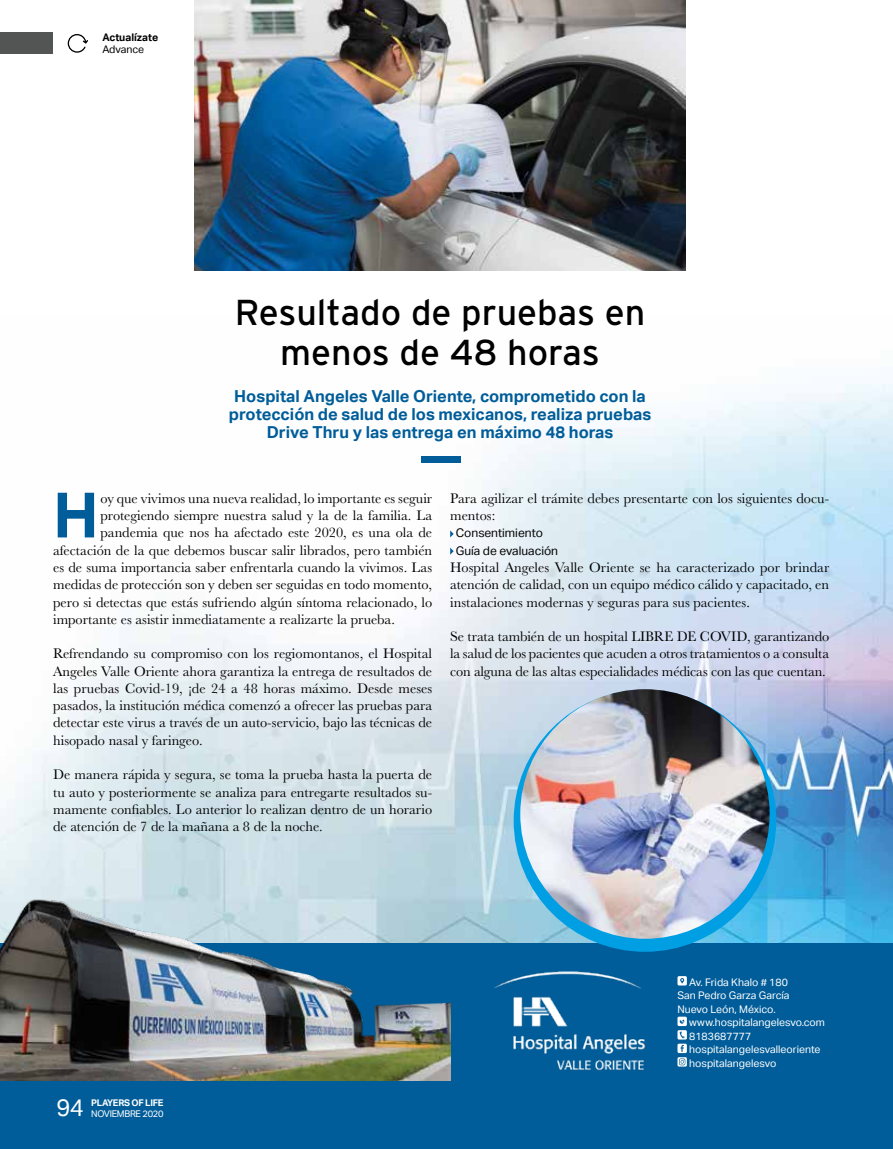
<style>
.page{position:relative;width:893px;height:1149px;background:#fff}
.page>*{position:absolute;margin:0;border:0;box-sizing:border-box;transform-origin:0 0}
.t1{font:700 62.55px "Aktiv Grotesk";color:#005d99}
.t2{font:36px/40.5px "Interstate";color:#000;text-align:center}
.t3{font:24px "Aktiv Grotesk";color:#fff}
.t4{font:700 16.5px/18px "Aktiv Grotesk";color:#005d99;text-align:center}
.t5{font:14.25px/17.2px "Baskerville URW";color:#000;text-align:justify}
.t6{font:12px/17.2px "Aktiv Grotesk";color:#000}
.t7{font:10.5px/13.5px "Aktiv Grotesk";color:#fff}
.t8{font:700 10.5px "Aktiv Grotesk";color:#000}
.t9{font:10.5px "Aktiv Grotesk";letter-spacing:-.005em;color:#000}
.t10{font:9.15px "Aktiv Grotesk";letter-spacing:-.03em;color:#fff}
.t11{font:700 9.15px "Aktiv Grotesk";letter-spacing:-.03em;color:#fff}
</style>
<div class="page">
<img style="left:0;top:384px;width:893px;height:559px">
<div style="left:0;top:943px;width:893px;height:205px;background:#005d99"></div>
<div style="left:0;top:32px;width:53px;height:21px;background:#535454"></div>
<svg style="left:68px;top:34px;width:20px;height:19px"></svg>
<svg style="left:450px;top:530px;width:4px;height:7px"></svg>
<svg style="left:450px;top:547px;width:4px;height:7px"></svg>
<svg style="left:677px;top:976px;width:10px;height:9px"></svg>
<svg style="left:677px;top:1016px;width:10px;height:50px"></svg>
<img style="left:0;top:843px;width:450px;height:236px">
<img style="left:494px;top:971px;width:152px;height:100px">
<img style="left:195px;top:0;width:491px;height:270px">
<div style="left:421px;top:456px;width:40px;height:7px;background:#005d99"></div>
<div style="left:514px;top:689px;width:262px;height:262px;background:#009fe3;border-radius:50%"></div>
<img style="left:520px;top:689px;width:250px;height:249px;border-radius:125px">
<p class="t8" style="left:102px;top:31px;width:57px">Actualízate</p>
<p class="t9" style="left:102px;top:43px;width:43px">Advance</p>
<h2 class="t2" style="left:235px;top:291px;width:412px">Resultado de pruebas en menos de 48 horas</h2>
<p class="t4" style="left:229px;top:387px;width:424px">Hospital Angeles Valle Oriente, comprometido con la protección de salud de los mexicanos, realiza pruebas<br>Drive Thru y las entrega en máximo 48 horas</p>
<h1 class="t1" style="left:53px;top:479px;width:47px">H</h1>
<p class="t5" style="left:101px;top:489px;width:333px">oy que vivimos una nueva realidad, lo importante es seguir</p>
<p class="t5" style="left:101px;top:506px;width:333px">protegiendo siempre nuestra salud y la de la familia. La</p>
<p class="t5" style="left:101px;top:523px;width:333px">pandemia que nos ha afectado este 2020, es una ola de</p>
<p class="t5" style="left:53px;top:540px;width:381px">afectación de la que debemos buscar salir librados, pero también</p>
<p class="t5" style="left:53px;top:558px;width:381px">es de suma importancia saber enfrentarla cuando la vivimos. Las</p>
<p class="t5" style="left:53px;top:575px;width:380px">medidas de protección son y deben ser seguidas en todo momento,</p>
<p class="t5" style="left:53px;top:592px;width:380px">pero si detectas que estás sufriendo algún síntoma relacionado, lo</p>
<p class="t5" style="left:53px;top:610px;width:343px">importante es asistir inmediatamente a realizarte la prueba.</p>
<p class="t5" style="left:53px;top:644px;width:381px">Refrendando su compromiso con los regiomontanos, el Hospital Angeles Valle Oriente ahora garantiza la entrega de resultados de las pruebas Covid-19, ¡de 24 a 48 horas máximo. Desde meses pasados, la institución médica comenzó a ofrecer las pruebas para detectar este virus a través de un auto-servicio, bajo las técnicas de hisopado nasal y faringeo.</p>
<p class="t5" style="left:53px;top:765px;width:381px">De manera rápida y segura, se toma la prueba hasta la puerta de tu auto y posteriormente se analiza para entregarte resultados su&shy;mamente confiables. Lo anterior lo realizan dentro de un horario de atención de 7 de la mañana a 8 de la noche.</p>
<p class="t5" style="left:450px;top:489px;width:381px">Para agilizar el trámite debes presentarte con los siguientes docu&shy;mentos:</p>
<p class="t6" style="left:456px;top:524px;width:104px">Consentimiento<br>Guía de evaluación</p>
<p class="t5" style="left:450px;top:558px;width:381px">Hospital Angeles Valle Oriente se ha caracterizado por brindar atención de calidad, con un equipo médico cálido y capacitado, en instalaciones modernas y seguras para sus pacientes.</p>
<p class="t5" style="left:450px;top:627px;width:380px">Se trata también de un hospital LIBRE DE COVID, garantizando la salud de los pacientes que acuden a otros tratamientos o a consulta con alguna de las altas especialidades médicas con las que cuentan.</p>
<h3 class="t3" style="left:56px;top:1092px;width:29px">94</h3>
<p class="t10" style="left:91px;top:1107px;width:74px">NOVIEMBRE 2020</p>
<p class="t11" style="left:91px;top:1096px;width:74px">PLAYERS OF LIFE</p>
<p class="t7" style="left:677px;top:974px;width:114px;text-indent:12px">Av. Frida Khalo # 180<br>San Pedro Garza García<br>Nuevo León, México.</p>
<p class="t7" style="left:689px;top:1015px;width:137px">www.hospitalangelesvo.com<br>8183687777 hospitalangelesvalleoriente hospitalangelesvo</p>
</div>
